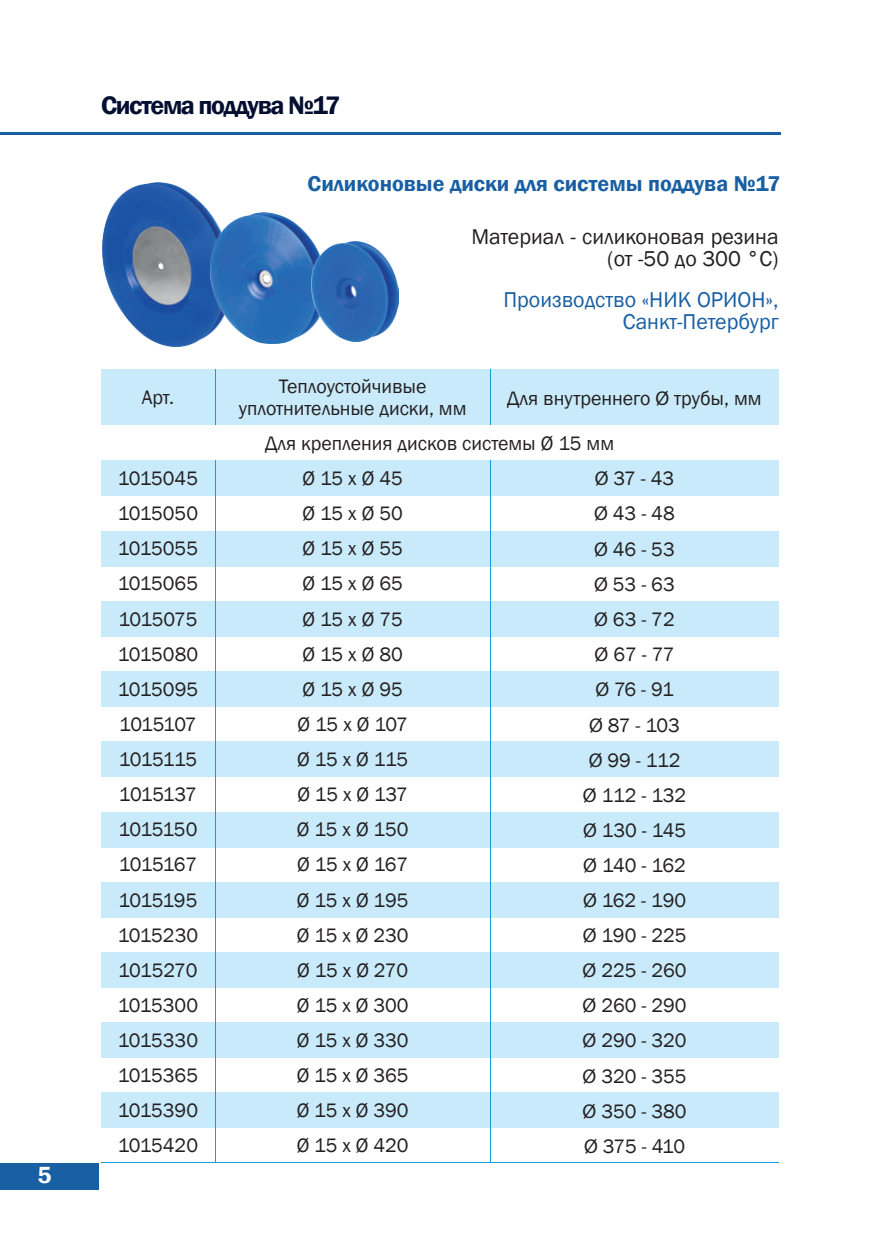
<style>
.page{position:relative;width:896px;height:1248px;background:#fff}
.page>*{position:absolute;margin:0;border:0;box-sizing:border-box;transform-origin:0 0}
.t1{font:600 26px "Franklin Gothic";letter-spacing:-.055em;color:#030e30}
.t2{font:600 24px "Franklin Gothic";color:#fff}
.t3{font:22px/22px "Franklin Gothic";color:#231f20;text-align:right}
.t4{font:22px/22px "Franklin Gothic";color:#185fa3;text-align:right}
.t5{font:600 22px "Franklin Gothic";color:#185fa3}
.t6{font:20px/22px "Franklin Gothic";color:#231f20;text-align:center}
.t7{font:20px "Franklin Gothic";letter-spacing:-.025em;color:#231f20}
.t8{font:20px "Franklin Gothic";letter-spacing:-.035em;color:#231f20}
.s1{font-family:"Myriad Pro"}
</style>
<div class="page">
<div style="left:0;top:1162px;width:99px;height:26px;background:#185fa3"></div>
<hr style="left:0;top:133px;width:780px;height:2px;background:#185fa3">
<div style="left:101px;top:369px;width:678px;height:56px;background:#c8eafa"></div>
<hr style="left:101px;top:1162px;width:677px;height:1px;background:#149dd9">
<div style="left:101px;top:460px;width:678px;height:35px;background:#c8eafa"></div>
<div style="left:101px;top:531px;width:678px;height:35px;background:#c8eafa"></div>
<div style="left:101px;top:601px;width:678px;height:35px;background:#c8eafa"></div>
<div style="left:101px;top:671px;width:678px;height:35px;background:#c8eafa"></div>
<div style="left:101px;top:741px;width:678px;height:36px;background:#c8eafa"></div>
<div style="left:101px;top:812px;width:678px;height:35px;background:#c8eafa"></div>
<div style="left:101px;top:882px;width:678px;height:35px;background:#c8eafa"></div>
<div style="left:101px;top:952px;width:678px;height:35px;background:#c8eafa"></div>
<div style="left:101px;top:1022px;width:678px;height:35px;background:#c8eafa"></div>
<div style="left:101px;top:1092px;width:678px;height:35px;background:#c8eafa"></div>
<hr style="left:215px;top:369px;width:1px;height:56px;background:#149dd9">
<hr style="left:490px;top:369px;width:1px;height:56px;background:#149dd9">
<hr style="left:215px;top:460px;width:1px;height:702px;background:#149dd9">
<hr style="left:490px;top:460px;width:1px;height:702px;background:#149dd9">
<img style="left:102px;top:182px;width:109px;height:165px">
<img style="left:211px;top:212px;width:102px;height:131px">
<img style="left:311px;top:241px;width:87px;height:100px">
<p class="t2" style="left:37px;top:1160px;width:16px">5</p>
<h1 class="t1" style="left:101px;top:90px;width:241px">Система поддува №17</h1>
<p class="t5" style="left:308px;top:170px;width:474px">Силиконовые диски для системы поддува №17</p>
<p class="t6" style="left:142px;top:387px;width:34px">Арт.</p>
<p class="t3" style="left:471px;top:226px;width:309px">Материал - силиконовая резина (от -50 до 300 °С)</p>
<p class="t4" style="left:503px;top:289px;width:277px">Производство «НИК ОРИОН»,<br>Санкт-Петербург</p>
<p class="t6" style="left:239px;top:376px;width:229px">Теплоустойчивые уплотнительные диски, мм</p>
<p class="t6" style="left:507px;top:387px;width:256px">Для внутреннего <span class="s1">Ø</span> трубы, мм</p>
<p class="t6" style="left:265px;top:432px;width:350px">Для крепления дисков системы Ø 15 мм</p>
<p class="t6" style="left:118px;top:467px;width:82px">1015045</p>
<p class="t6" style="left:303px;top:467px;width:102px">Ø 15 х Ø 45</p>
<p class="t6" style="left:595px;top:468px;width:81px"><span class="s1">Ø</span> 37 - 43</p>
<p class="t6" style="left:118px;top:502px;width:82px">1015050</p>
<p class="t6" style="left:303px;top:502px;width:102px">Ø 15 х Ø 50</p>
<p class="t6" style="left:594px;top:503px;width:82px"><span class="s1">Ø</span> 43 - 48</p>
<p class="t6" style="left:118px;top:538px;width:82px">1015055</p>
<p class="t6" style="left:303px;top:538px;width:102px">Ø 15 х Ø 55</p>
<p class="t6" style="left:594px;top:538px;width:82px"><span class="s1">Ø</span> 46 - 53</p>
<p class="t6" style="left:118px;top:573px;width:82px">1015065</p>
<p class="t6" style="left:303px;top:573px;width:102px">Ø 15 х Ø 65</p>
<p class="t6" style="left:594px;top:573px;width:82px"><span class="s1">Ø</span> 53 - 63</p>
<p class="t7" style="left:118px;top:606px;width:81px">1015075</p>
<p class="t6" style="left:303px;top:608px;width:102px">Ø 15 х Ø 75</p>
<p class="t6" style="left:594px;top:609px;width:82px"><span class="s1">Ø</span> 63 - 72</p>
<p class="t6" style="left:118px;top:643px;width:82px">1015080</p>
<p class="t6" style="left:303px;top:643px;width:102px">Ø 15 х Ø 80</p>
<p class="t6" style="left:594px;top:644px;width:81px"><span class="s1">Ø</span> 67 - 77</p>
<p class="t6" style="left:118px;top:678px;width:82px">1015095</p>
<p class="t6" style="left:303px;top:678px;width:102px">Ø 15 х Ø 95</p>
<p class="t6" style="left:595px;top:679px;width:80px"><span class="s1">Ø</span> 76 - 91</p>
<p class="t8" style="left:119px;top:712px;width:79px">1015107</p>
<p class="t6" style="left:298px;top:713px;width:112px">Ø 15 х Ø 107</p>
<p class="t6" style="left:589px;top:714px;width:92px"><span class="s1">Ø</span> 87 - 103</p>
<p class="t7" style="left:119px;top:747px;width:80px">1015115</p>
<p class="t6" style="left:297px;top:749px;width:113px">Ø 15 х Ø 115</p>
<p class="t6" style="left:589px;top:749px;width:93px"><span class="s1">Ø</span> 99 - 112</p>
<p class="t8" style="left:119px;top:782px;width:79px">1015137</p>
<p class="t6" style="left:297px;top:784px;width:112px">Ø 15 х Ø 137</p>
<p class="t6" style="left:583px;top:784px;width:105px"><span class="s1">Ø</span> 112 - 132</p>
<p class="t7" style="left:119px;top:817px;width:80px">1015150</p>
<p class="t6" style="left:297px;top:819px;width:113px">Ø 15 х Ø 150</p>
<p class="t6" style="left:583px;top:819px;width:105px"><span class="s1">Ø</span> 130 - 145</p>
<p class="t8" style="left:119px;top:852px;width:80px">1015167</p>
<p class="t6" style="left:297px;top:854px;width:113px">Ø 15 х Ø 167</p>
<p class="t6" style="left:583px;top:854px;width:104px"><span class="s1">Ø</span> 140 - 162</p>
<p class="t7" style="left:119px;top:887px;width:80px">1015195</p>
<p class="t6" style="left:297px;top:889px;width:113px">Ø 15 х Ø 195</p>
<p class="t6" style="left:583px;top:889px;width:104px"><span class="s1">Ø</span> 162 - 190</p>
<p class="t6" style="left:118px;top:924px;width:82px">1015230</p>
<p class="t6" style="left:297px;top:924px;width:113px">Ø 15 х Ø 230</p>
<p class="t6" style="left:583px;top:924px;width:105px"><span class="s1">Ø</span> 190 - 225</p>
<p class="t7" style="left:118px;top:957px;width:81px">1015270</p>
<p class="t6" style="left:297px;top:959px;width:112px">Ø 15 х Ø 270</p>
<p class="t6" style="left:582px;top:959px;width:105px"><span class="s1">Ø</span> 225 - 260</p>
<p class="t6" style="left:118px;top:994px;width:82px">1015300</p>
<p class="t6" style="left:297px;top:994px;width:113px">Ø 15 х Ø 300</p>
<p class="t6" style="left:582px;top:994px;width:105px"><span class="s1">Ø</span> 260 - 290</p>
<p class="t6" style="left:118px;top:1029px;width:82px">1015330</p>
<p class="t6" style="left:297px;top:1029px;width:113px">Ø 15 х Ø 330</p>
<p class="t6" style="left:582px;top:1030px;width:105px"><span class="s1">Ø</span> 290 - 320</p>
<p class="t6" style="left:118px;top:1064px;width:82px">1015365</p>
<p class="t6" style="left:297px;top:1064px;width:113px">Ø 15 х Ø 365</p>
<p class="t6" style="left:582px;top:1065px;width:105px"><span class="s1">Ø</span> 320 - 355</p>
<p class="t6" style="left:118px;top:1099px;width:82px">1015390</p>
<p class="t6" style="left:297px;top:1099px;width:113px">Ø 15 х Ø 390</p>
<p class="t6" style="left:582px;top:1100px;width:105px"><span class="s1">Ø</span> 350 - 380</p>
<p class="t6" style="left:118px;top:1134px;width:82px">1015420</p>
<p class="t6" style="left:297px;top:1134px;width:113px">Ø 15 х Ø 420</p>
<p class="t6" style="left:584px;top:1135px;width:102px"><span class="s1">Ø</span> 375 - 410</p>
</div>
